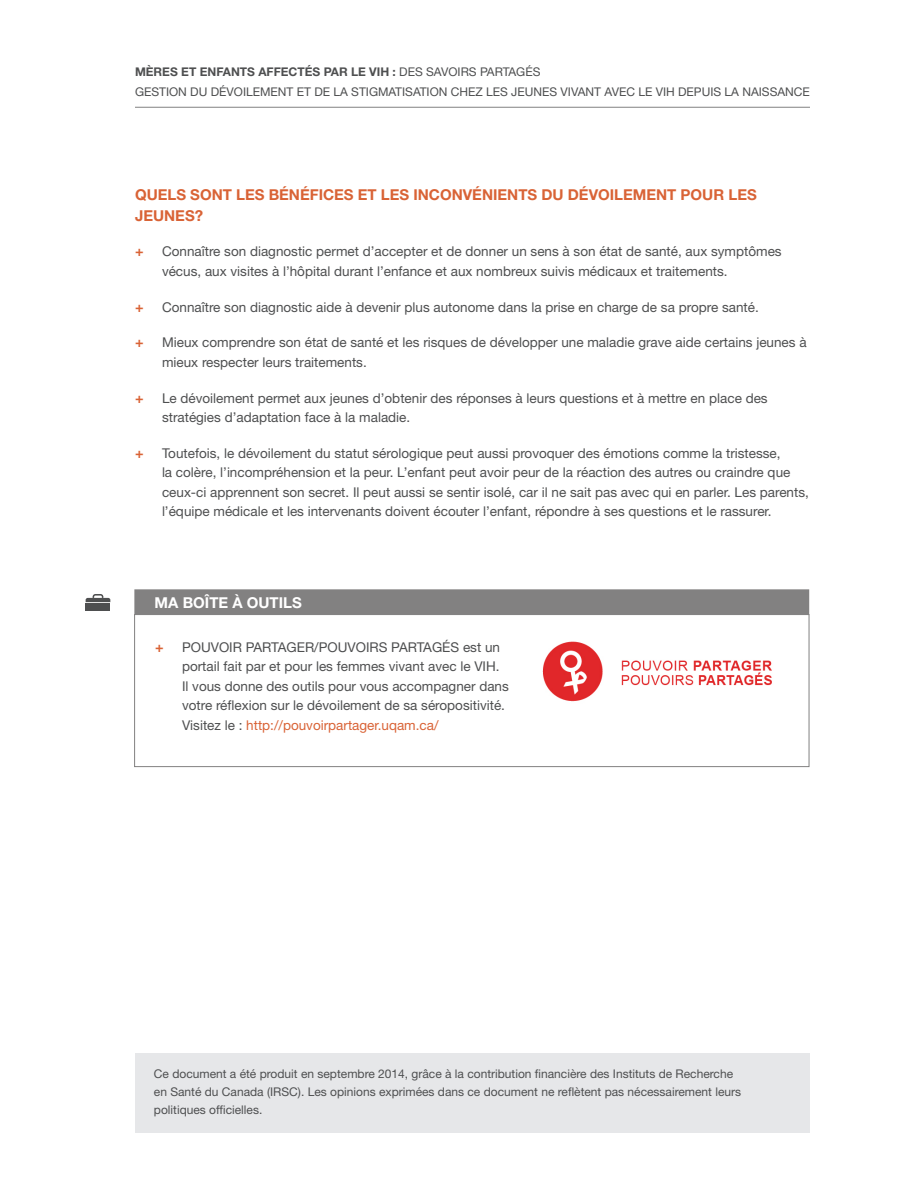
<style>
.page{position:relative;width:918px;height:1188px;background:#fff}
.page>*{position:absolute;margin:0;border:0;box-sizing:border-box;transform-origin:0 0}
.Texte_courant{font:700 15px/21px "Helvetica Neue LT Std";color:#d96336}
.t1{font:700 15px "Helvetica Neue LT Std";color:#fff}
.Texte_courant-2{font:700 14.25px "Helvetica Neue LT Std";color:#d96336}
.Texte_courant-3{font:13.5px/19.5px "Helvetica Neue LT Std";color:#4e4f50}
.t2{font:12px/18px "Helvetica Neue LT Std";color:#4e4f50}
.s1{font-weight:700}
.s2{color:#d96336}
</style>
<div class="page">
<hr style="left:135px;top:107px;width:675px;height:1px;background:#828181">
<div style="left:135px;top:1053px;width:675px;height:80px;background:#e6e7e9"></div>
<div style="left:134px;top:614px;width:675px;height:153px;border:1px solid #828181"></div>
<div style="left:134px;top:589px;width:675px;height:26px;background:#828181"></div>
<div style="left:86px;top:603px;width:24px;height:7px;background:#4e4f50"></div>
<svg style="left:86px;top:594px;width:24px;height:8px"></svg>
<img style="left:542px;top:641px;width:230px;height:61px">
<p class="t2" style="left:135px;top:62px;width:676px;line-height:19.5px"><span class="s1">MÈRES ET ENFANTS AFFECTÉS PAR LE VIH :</span> DES SAVOIRS PARTAGÉS<br>GESTION DU DÉVOILEMENT ET DE LA STIGMATISATION CHEZ LES JEUNES VIVANT AVEC LE VIH DEPUIS LA NAISSANCE</p>
<p class="Texte_courant" style="left:135px;top:184px;width:623px">QUELS SONT LES BÉNÉFICES ET LES INCONVÉNIENTS DU DÉVOILEMENT POUR LES<br>JEUNES?</p>
<p class="Texte_courant-2" style="left:135px;top:243px;width:10px">+</p>
<p class="Texte_courant-3" style="left:162px;top:242px;width:621px">Connaître son diagnostic permet d’accepter et de donner un sens à son état de santé, aux symptômes vécus, aux visites à l’hôpital durant l’enfance et aux nombreux suivis médicaux et traitements.</p>
<p class="Texte_courant-2" style="left:135px;top:298px;width:10px">+</p>
<p class="Texte_courant-3" style="left:162px;top:297px;width:598px">Connaître son diagnostic aide à devenir plus autonome dans la prise en charge de sa propre santé.</p>
<p class="Texte_courant-2" style="left:135px;top:333px;width:10px">+</p>
<p class="Texte_courant-3" style="left:162px;top:333px;width:646px">Mieux comprendre son état de santé et les risques de développer une maladie grave aide certains jeunes à mieux respecter leurs traitements.</p>
<p class="Texte_courant-2" style="left:135px;top:389px;width:10px">+</p>
<p class="Texte_courant-3" style="left:162px;top:388px;width:607px">Le dévoilement permet aux jeunes d’obtenir des réponses à leurs questions et à mettre en place des stratégies d’adaptation face à la maladie.</p>
<p class="Texte_courant-2" style="left:135px;top:444px;width:10px">+</p>
<p class="Texte_courant-3" style="left:162px;top:443px;width:648px">Toutefois, le dévoilement du statut sérologique peut aussi provoquer des émotions comme la tristesse,<br>la colère, l’incompréhension et la peur. L’enfant peut avoir peur de la réaction des autres ou craindre que ceux-ci apprennent son secret. Il peut aussi se sentir isolé, car il ne sait pas avec qui en parler. Les parents, l’équipe médicale et les intervenants doivent écouter l’enfant, répondre à ses questions et le rassurer.</p>
<p class="t1" style="left:155px;top:593px;width:149px">MA BOÎTE À OUTILS</p>
<p class="Texte_courant-2" style="left:155px;top:638px;width:10px">+</p>
<p class="Texte_courant-3" style="left:182px;top:637px;width:328px">POUVOIR PARTAGER/POUVOIRS PARTAGÉS est un portail fait par et pour les femmes vivant avec le VIH.<br>Il vous donne des outils pour vous accompagner dans votre réflexion sur le dévoilement de sa séropositivité.<br>Visitez le : <span class="s2">http://pouvoirpartager.uqam.ca/</span></p>
<p class="t2" style="left:154px;top:1065px;width:589px">Ce document a été produit en septembre 2014, grâce à la contribution financière des Instituts de Recherche en Santé du Canada (IRSC). Les opinions exprimées dans ce document ne reflètent pas nécessairement leurs politiques officielles.</p>
</div>
